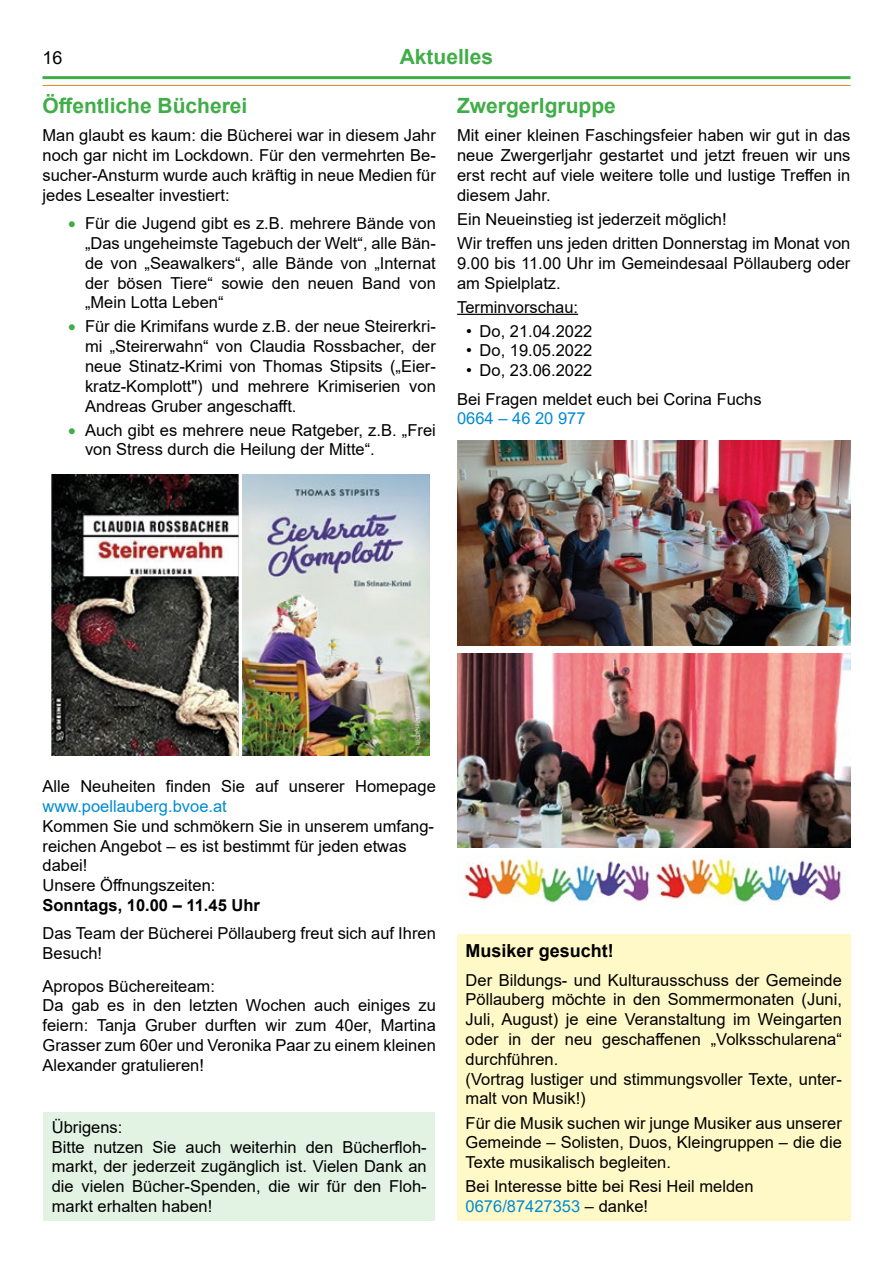
<style>
.page{position:relative;width:893px;height:1263px;background:#fff}
.page>*{position:absolute;margin:0;border:0;box-sizing:border-box;transform-origin:0 0}
.t1{font:700 21px "Arial";color:#41ad49}
.t2{font:700 18px "Arial";color:#000}
.t3{font:18px "Arial";color:#000}
.t4{font:16.5px/19.8px "Arial";color:#000}
.t5{font:16.5px "Arial";color:#008bd2}
.t6{font:700 16.5px "Arial";color:#000}
.s1{color:#41ad49}
.s2{color:#008bd2}
</style>
<div class="page">
<hr style="left:43px;top:85px;width:807px;height:1px;background:#d18a12">
<hr style="left:43px;top:76px;width:807px;height:3px;background:#41ad49">
<div style="left:457px;top:933px;width:393px;height:287px;background:#fff9c7"></div>
<div style="left:43px;top:1112px;width:392px;height:108px;background:#e2f3e4"></div>
<hr style="left:457px;top:314px;width:121px;height:1px;background:#000">
<img style="left:457px;top:858px;width:388px;height:45px">
<img style="left:457px;top:441px;width:393px;height:204px">
<img style="left:457px;top:653px;width:393px;height:194px">
<img style="left:51px;top:474px;width:187px;height:281px">
<img style="left:243px;top:474px;width:186px;height:281px">
<p class="t3" style="left:43px;top:45px;width:22px">16</p>
<p class="t1" style="left:400px;top:42px;width:95px">Aktuelles</p>
<p class="t1" style="left:43px;top:91px;width:206px">Öffentliche Bücherei</p>
<p class="t4" style="left:43px;top:126px;width:395px;text-align:justify">Man glaubt es kaum: die Bücherei war in diesem Jahr noch gar nicht im Lockdown. Für den vermehrten Be&shy;sucher-Ansturm wurde auch kräftig in neue Medien für jedes Lesealter investiert:</p>
<p class="t4" style="left:85px;top:213px;width:352px;text-align:justify;text-indent:-17px"><span class="s1">•</span> Für die Jugend gibt es z.B. mehrere Bände von „Das ungeheimste Tagebuch der Welt“, alle Bän&shy;de von „Seawalkers“, alle Bände von „Internat der bösen Tiere“ sowie den neuen Band von „Mein Lotta Leben“</p>
<p class="t4" style="left:85px;top:317px;width:352px;text-align:justify;text-indent:-17px"><span class="s1">•</span> Für die Krimifans wurde z.B. der neue Steirerkri&shy;mi „Steirerwahn“ von Claudia Rossbacher, der neue Stinatz-Krimi von Thomas Stipsits („Eier&shy;kratz-Komplott") und mehrere Krimiserien von Andreas Gruber angeschafft.</p>
<p class="t4" style="left:85px;top:420px;width:352px;text-indent:-17px"><span class="s1">•</span> Auch gibt es mehrere neue Ratgeber, z.B. „Frei von Stress durch die Heilung der Mitte“.</p>
<p class="t1" style="left:457px;top:91px;width:160px">Zwergerlgruppe</p>
<p class="t4" style="left:457px;top:126px;width:395px;text-align:justify">Mit einer kleinen Faschingsfeier haben wir gut in das neue Zwergerljahr gestartet und jetzt freuen wir uns erst recht auf viele weitere tolle und lustige Treffen in diesem Jahr.</p>
<p class="t4" style="left:457px;top:207px;width:395px;line-height:24px">Ein Neueinstieg ist jederzeit möglich!<br>Wir treffen uns jeden dritten Donnerstag im Monat von</p>
<p class="t4" style="left:457px;top:253px;width:395px">9.00 bis 11.00 Uhr im Gemeindesaal Pöllauberg oder am Spielplatz.</p>
<p class="t4" style="left:457px;top:297px;width:123px">Terminvorschau:</p>
<p class="t4" style="left:466px;top:321px;width:128px">• Do, 21.04.2022</p>
<p class="t4" style="left:466px;top:341px;width:128px">• Do, 19.05.2022</p>
<p class="t4" style="left:457px;top:356px;width:306px;line-height:28.3px;text-indent:9px">• Do, 23.06.2022<br>Bei Fragen meldet euch bei Corina Fuchs</p>
<p class="t5" style="left:457px;top:407px;width:130px">0664 – 46 20 977</p>
<p class="t4" style="left:43px;top:776px;width:395px">Alle Neuheiten finden Sie auf unserer Homepage</p>
<p class="t5" style="left:43px;top:795px;width:186px">www.poellauberg.bvoe.at</p>
<p class="t4" style="left:43px;top:816px;width:393px">Kommen Sie und schmökern Sie in unserem umfang&shy;reichen Angebot – es ist bestimmt für jeden etwas dabei!<br>Unsere Öffnungszeiten:</p>
<p class="t6" style="left:43px;top:893px;width:219px">Sonntags, 10.00 – 11.45 Uhr</p>
<p class="t4" style="left:43px;top:923px;width:395px">Das Team der Bücherei Pöllauberg freut sich auf Ihren<br>Besuch!</p>
<p class="t4" style="left:43px;top:976px;width:395px">Apropos Büchereiteam:<br>Da gab es in den letzten Wochen auch einiges zu feiern: Tanja Gruber durften wir zum 40er, Martina Grasser zum 60er und Veronika Paar zu einem kleinen Alexander gratulieren!</p>
<p class="t4" style="left:52px;top:1117px;width:376px">Übrigens:<br>Bitte nutzen Sie auch weiterhin den Bücherfloh&shy;markt, der jederzeit zugänglich ist. Vielen Dank an die vielen Bücher-Spenden, die wir für den Floh&shy;markt erhalten haben!</p>
<p class="t2" style="left:466px;top:938px;width:150px">Musiker gesucht!</p>
<p class="t4" style="left:466px;top:970px;width:378px">Der Bildungs- und Kulturausschuss der Gemeinde Pöllauberg möchte in den Sommermonaten (Juni, Juli, August) je eine Veranstaltung im Weingarten oder in der neu geschaffenen „Volksschularena“ durchführen.<br>(Vortrag lustiger und stimmungsvoller Texte, unter&shy;malt von Musik!)</p>
<p class="t4" style="left:466px;top:1113px;width:378px;text-align:justify">Für die Musik suchen wir junge Musiker aus unserer Gemeinde – Solisten, Duos, Kleingruppen – die die Texte musikalisch begleiten.</p>
<p class="t4" style="left:466px;top:1176px;width:289px">Bei Interesse bitte bei Resi Heil melden<br><span class="s2">0676/87427353</span> – danke!</p>
</div>
